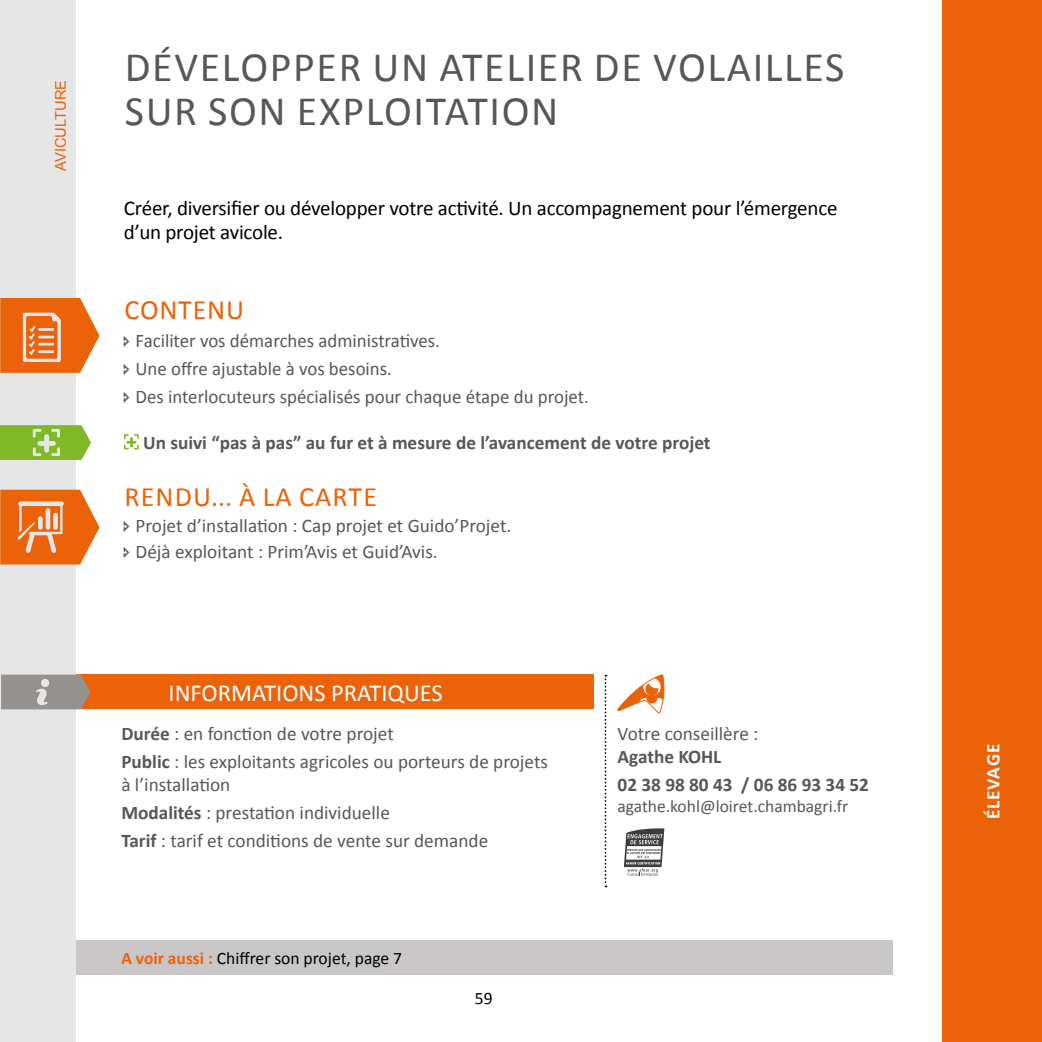
<style>
.page{position:relative;width:1042px;height:1042px;background:#fff}
.page>*{position:absolute;margin:0;border:0;box-sizing:border-box;transform-origin:0 0}
.t1{font:42px/43.8px "Calibri";letter-spacing:.04em;color:#575756}
.t2{font:28px "Calibri";letter-spacing:.04em;color:#eb6209}
.t3{font:24.5px "Calibri";color:#fff}
.t4{font:21px/24.5px "Calibri";letter-spacing:-.01em;color:#000}
.t5{font:19.25px/28px "Calibri";color:#575756}
.t6{font:700 19.25px/28px "Calibri";color:#575756}
.t7{font:700 19.25px "Calibri";letter-spacing:.04em;color:#fff}
.t8{font:17.5px "Calibri";color:#000}
.t9{font:17.5px "Calibri";color:#575756}
.t10{font:14.7px "Arial";color:#eb6209}
.s1{font-weight:700}
.s2{font-weight:700;color:#eb6209}
</style>
<div class="page">
<svg style="left:604px;top:675px;width:2px;height:212px"></svg>
<div style="left:74px;top:940px;width:819px;height:35px;background:#c8c6c6"></div>
<svg style="left:124px;top:434px;width:15px;height:15px"></svg>
<div style="left:53px;top:674px;width:541px;height:35px;background:#eb6209"></div>
<div style="left:0;top:0;width:76px;height:1042px;background:#e7e6e6"></div>
<svg style="left:1px;top:674px;width:89px;height:35px;background:#9d938d"></svg>
<div style="left:41px;top:679px;width:8px;height:8px;background:#e7e6e6;border-radius:50%"></div>
<div style="left:942px;top:0;width:100px;height:1042px;background:#eb6209"></div>
<svg style="left:0;top:425px;width:91px;height:35px;background:#92c046"></svg>
<svg style="left:617px;top:674px;width:48px;height:39px"></svg>
<svg style="left:0;top:298px;width:99px;height:75px"></svg>
<svg style="left:0;top:490px;width:99px;height:74px"></svg>
<svg style="left:623px;top:828px;width:42px;height:47px"></svg>
<p class="t10" style="left:51px;top:171px;width:92px;rotate:-90deg">aviculture</p>
<h1 class="t1" style="left:125px;top:45px;width:721px">DÉVELOPPER UN ATELIER DE VOLAILLES<br>SUR SON EXPLOITATION</h1>
<p class="t4" style="left:124px;top:195px;width:715px">Créer, diversifier ou développer votre activité. Un accompagnement pour l’émergence d’un projet avicole.</p>
<h2 class="t2" style="left:124px;top:292px;width:121px">CONTENU</h2>
<p class="t5" style="left:135px;top:327px;width:455px">Faciliter vos démarches administratives.<br>Une offre ajustable à vos besoins.<br>Des interlocuteurs spécialisés pour chaque étape du projet.</p>
<p class="t6" style="left:143px;top:429px;width:569px">Un suivi “pas à pas” au fur et à mesure de l’avancement de votre projet</p>
<h2 class="t2" style="left:124px;top:479px;width:254px">RENDU... À LA CARTE</h2>
<p class="t5" style="left:135px;top:513px;width:377px;line-height:25.9px">Projet d’installation : Cap projet et Guido’Projet.<br>Déjà exploitant : Prim’Avis et Guid’Avis.</p>
<p class="t3" style="left:168px;top:678px;width:276px">INFORMATIONS PRATIQUES</p>
<p class="t5" style="left:121px;top:719px;width:428px"><span class="s1">Durée</span> : en fonction de votre projet<br><span class="s1">Public</span> : les exploitants agricoles ou porteurs de projets</p>
<p class="t5" style="left:121px;top:771px;width:368px">à l’installation<br><span class="s1">Modalités</span> : prestation individuelle<br><span class="s1">Tarif</span> : tarif et conditions de vente sur demande</p>
<p class="t8" style="left:121px;top:947px;width:282px"><span class="s2">A voir aussi :</span> Chiffrer son projet, page 7</p>
<p class="t8" style="left:475px;top:987px;width:19px">59</p>
<p class="t5" style="left:617px;top:719px;width:142px">Votre conseillère :</p>
<p class="t6" style="left:617px;top:743px;width:253px">Agathe KOHL<br>02 38 98 80 43 / 06 86 93 34 52</p>
<p class="t9" style="left:617px;top:795px;width:232px">agathe.kohl@loiret.chambagri.fr</p>
<p class="t7" style="left:981px;top:819px;width:76px;rotate:-90deg">ÉLEVAGE</p>
</div>
